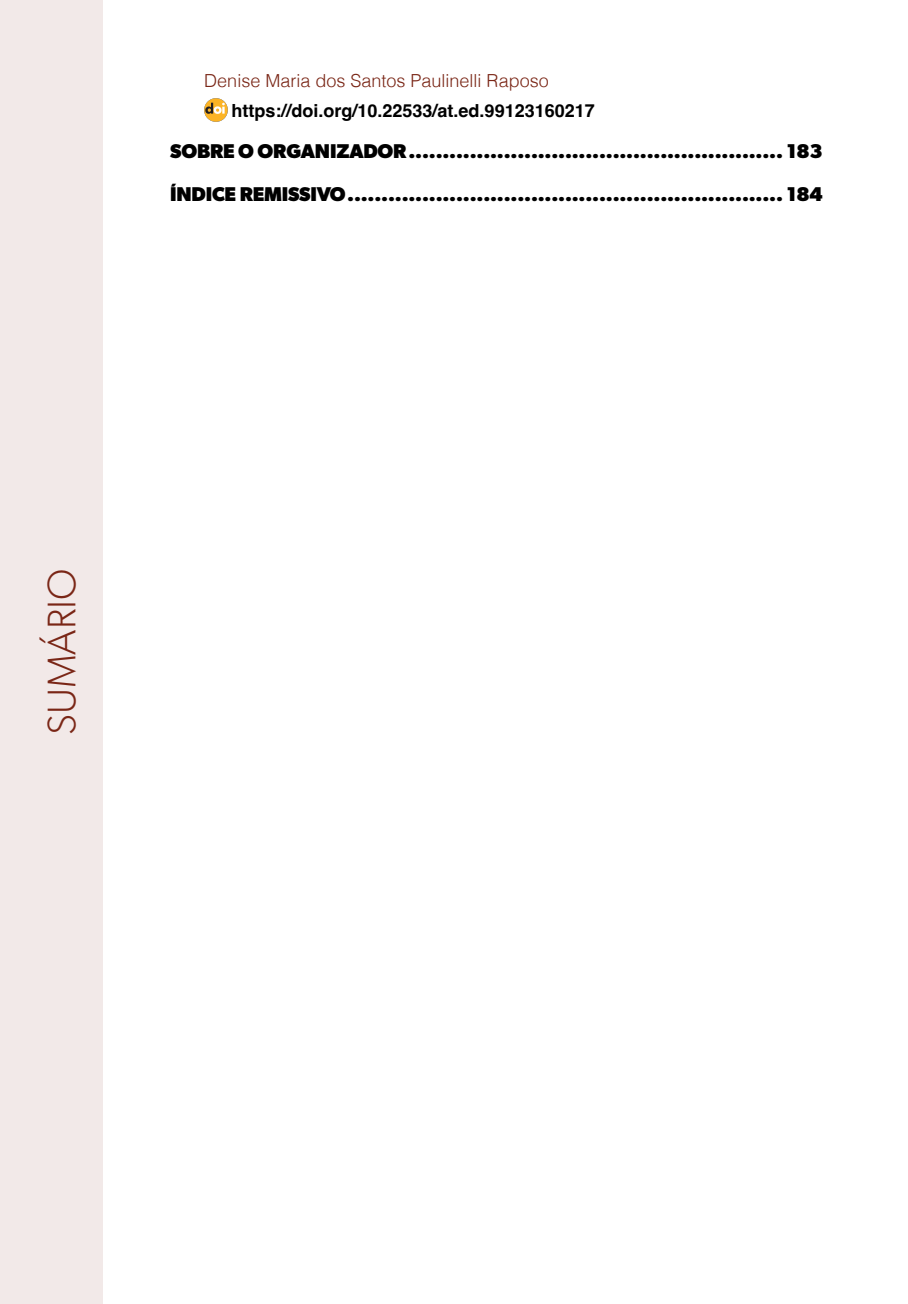
<style>
.page{position:relative;width:908px;height:1304px;background:#fff}
.page>*{position:absolute;margin:0;border:0;box-sizing:border-box;transform-origin:0 0}
.t1{font:300 40px "Gibson";color:#7a2616}
.t2{font:700 20px/43px "Gibson";letter-spacing:-.01em;color:#000}
.t3{font:700 18px "Helvetica";color:#000}
.t4{font:300 18px "Helvetica";color:#7a2616}
</style>
<div class="page">
<div style="left:0;top:0;width:103px;height:1304px;background:#f2e9e8"></div>
<img style="left:204px;top:98px;width:23px;height:23px">
<p class="t4" style="left:204px;top:65px;width:346px">Denise Maria dos Santos Paulinelli Raposo</p>
<p class="t3" style="left:231px;top:100px;width:365px">https://doi.org/10.22533/at.ed.99123160217</p>
<p class="t2" style="left:170px;top:129px;width:653px">SOBRE O ORGANIZADOR....................................................... 183<br>ÍNDICE REMISSIVO................................................................ 184</p>
<h1 class="t1" style="left:37px;top:735px;width:167px;rotate:-90deg">SUMÁRIO</h1>
</div>
